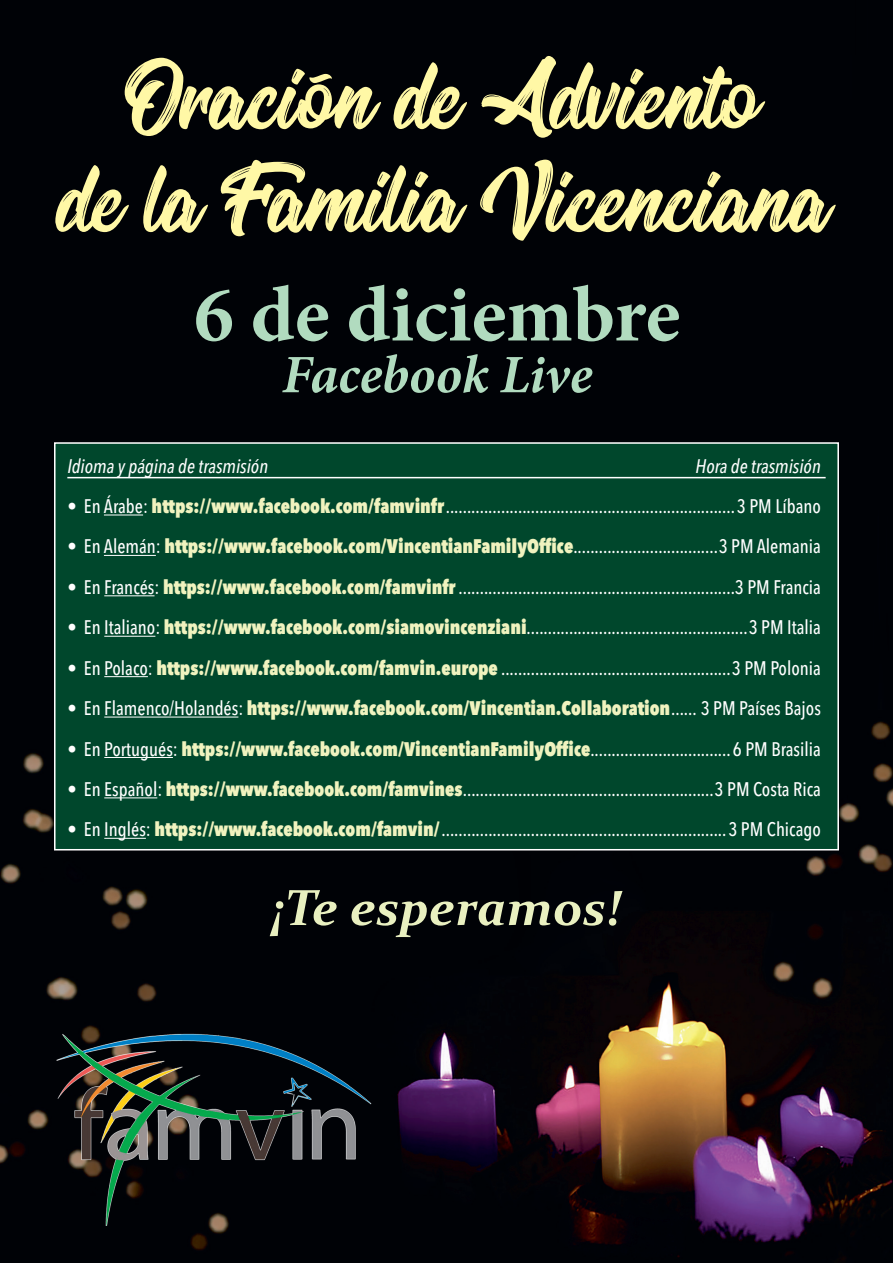
<style>
.page{position:relative;width:893px;height:1263px;background:#fff}
.page>*{position:absolute;margin:0;border:0;box-sizing:border-box;transform-origin:0 0}
.t1{font:122.25px/102.8px "Oraqle Script";color:#fff8a6;text-align:center}
.t2{font:700 79.5px "Minion Pro";color:#b1dbbf}
.t3{font:italic 700 54.15px "Minion Pro";letter-spacing:-.005em;color:#b1dbbf}
.t4{font:italic 700 51px "Constantia";color:#e9f0c0}
.t5{font:500 condensed 19.5px "Avenir Next LT Pro";color:#fff;scale:.96 1}
.t6{font:800 condensed 19.5px "Avenir Next LT Pro";color:#f0f3bf;scale:.96 1}
.t7{font:italic 500 condensed 19.5px "Avenir Next LT Pro";color:#fff;scale:.96 1}
.s1{font-weight:800;color:#f0f3bf}
.s2{font-weight:500;color:#fff}
</style>
<div class="page">
<img style="left:0;top:709px;width:893px;height:554px">
<div style="left:0;top:0;width:893px;height:709px;background:#000206"></div>
<div style="left:54px;top:442px;width:785px;height:408px;background:#00472c;border:2px solid #fff"></div>
<hr style="left:67px;top:477px;width:759px;height:1px;background:#fff">
<hr style="left:104px;top:514px;width:39px;height:1px;background:#fff">
<hr style="left:104px;top:555px;width:52px;height:1px;background:#fff">
<hr style="left:104px;top:595px;width:51px;height:1px;background:#fff">
<hr style="left:104px;top:636px;width:51px;height:1px;background:#fff">
<hr style="left:104px;top:676px;width:44px;height:1px;background:#fff">
<hr style="left:104px;top:716px;width:134px;height:1px;background:#fff">
<hr style="left:104px;top:757px;width:69px;height:1px;background:#fff">
<hr style="left:104px;top:797px;width:53px;height:1px;background:#fff">
<hr style="left:104px;top:838px;width:42px;height:1px;background:#fff">
<img style="left:24px;top:989px;width:379px;height:237px">
<h1 class="t1" style="left:55px;top:50px;width:773px">Oración de Adviento<br>de la Familia Vicenciana</h1>
<h2 class="t2" style="left:194px;top:259px;width:488px">6 de diciembre</h2>
<h3 class="t3" style="left:282px;top:336px;width:312px">Facebook Live</h3>
<p class="t7" style="left:67px;top:454px;width:211px">Idioma y página de trasmisión</p>
<p class="t7" style="left:696px;top:454px;width:132px">Hora de trasmisión</p>
<p class="t5" style="left:67px;top:494px;width:786px">• En Árabe: <span class="s1">https://www.facebook.com/famvinfr</span>....................................................................3 PM Líbano</p>
<p class="t5" style="left:67px;top:535px;width:786px">• En Alemán: <span class="s1">https://www.facebook.com/VincentianFamilyOffice</span>..................................3 PM Alemania</p>
<p class="t5" style="left:67px;top:575px;width:786px">• En Francés: <span class="s1">https://www.facebook.com/famvinfr</span>.................................................................3 PM Francia</p>
<p class="t5" style="left:67px;top:616px;width:786px">• En Italiano: <span class="s1">https://www.facebook.com/siamovincenziani</span>....................................................3 PM Italia</p>
<p class="t5" style="left:67px;top:656px;width:786px">• En Polaco: <span class="s1">https://www.facebook.com/famvin.europe</span> ......................................................3 PM Polonia</p>
<p class="t6" style="left:67px;top:696px;width:786px"><span class="s2">• En Flamenco/Holandés:</span> https://www.facebook.com/Vincentian.Collaboration<span class="s2">...... 3 PM Países Bajos</span></p>
<p class="t5" style="left:67px;top:737px;width:786px">• En Portugués: <span class="s1">https://www.facebook.com/VincentianFamilyOffice</span>.................................6 PM Brasilia</p>
<p class="t5" style="left:67px;top:777px;width:786px">• En Español: <span class="s1">https://www.facebook.com/famvines</span>...........................................................3 PM Costa Rica</p>
<p class="t5" style="left:67px;top:818px;width:786px">• En Inglés: <span class="s1">https://www.facebook.com/famvin/</span>...................................................................3 PM Chicago</p>
<h3 class="t4" style="left:272px;top:872px;width:351px">¡Te esperamos!</h3>
</div>
